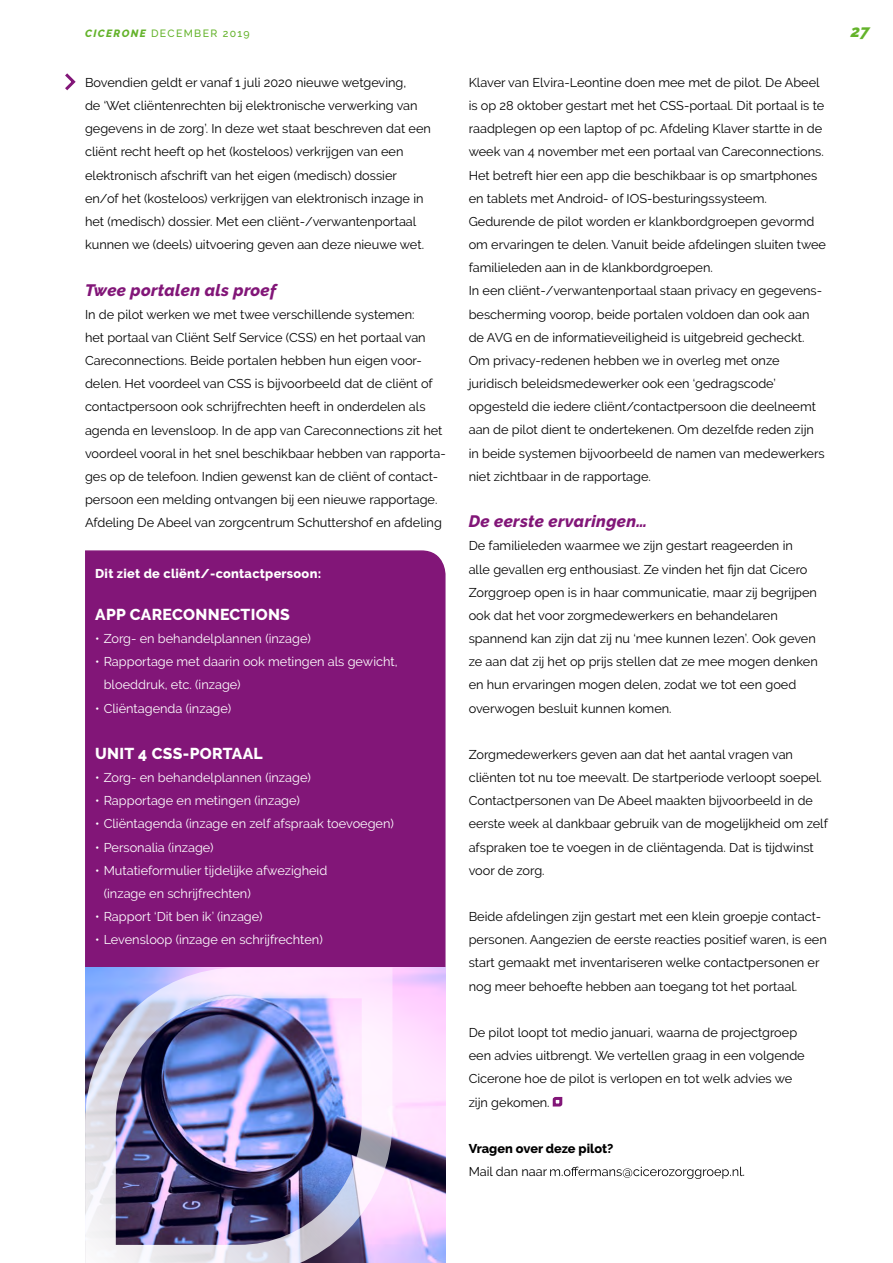
<style>
.page{position:relative;width:893px;height:1263px;background:#fff}
.page>*{position:absolute;margin:0;border:0;box-sizing:border-box;transform-origin:0 0}
.t1{font:italic 800 16.5px "Raleway";letter-spacing:.02em;color:#821678}
.t2{font:italic 800 16.5px "Raleway";color:#64b32b}
.t3{font:800 15.75px "Raleway";letter-spacing:.02em;color:#fff}
.t4{font:12.75px/23.1px "Raleway";color:#000}
.t5{font:12.75px/23.1px "Raleway";color:#fff}
.t6{font:800 12.75px "Raleway";letter-spacing:.02em;color:#fff}
.t7{font:800 12.75px "Raleway";letter-spacing:-.01em;color:#000}
.t8{font:500 10.5px "Raleway";letter-spacing:.13em;color:#64b32b}
.s1{font-weight:800;font-style:italic}
</style>
<div class="page">
<div style="left:85px;top:550px;width:361px;height:417px;background:#821678"></div>
<svg style="left:65px;top:73px;width:11px;height:18px"></svg>
<img style="left:392px;top:967px;width:54px;height:296px">
<svg style="left:85px;top:967px;width:307px;height:296px;background:#9292bc"></svg>
<svg style="left:552px;top:1096px;width:11px;height:11px"></svg>
<svg style="left:550px;top:1166px;width:193px;height:13px"></svg>
<p class="t8" style="left:85px;top:27px;width:166px"><span class="s1">CICERONE</span> DECEMBER 2019</p>
<p class="t2" style="left:851px;top:21px;width:20px">27</p>
<p class="t4" style="left:85px;top:71px;width:347px">Bovendien geldt er vanaf 1 juli 2020 nieuwe wetgeving,<br>de ‘Wet cliëntenrechten bij elektronische verwerking van gegevens in de zorg’. In deze wet staat beschreven dat een cliënt recht heeft op het (kosteloos) verkrijgen van een elektronisch afschrift van het eigen (medisch) dossier en/of het (kosteloos) verkrijgen van elektronisch inzage in het (medisch) dossier. Met een cliënt-/verwantenportaal kunnen we (deels) uitvoering geven aan deze nieuwe wet.</p>
<p class="t1" style="left:85px;top:280px;width:193px">Twee portalen als proef</p>
<p class="t4" style="left:85px;top:303px;width:362px">In de pilot werken we met twee verschillende systemen:<br>het portaal van Cliënt Self Service (CSS) en het portaal van Careconnections. Beide portalen hebben hun eigen voor&shy;delen. Het voordeel van CSS is bijvoorbeeld dat de cliënt of contactpersoon ook schrijfrechten heeft in onderdelen als agenda en levensloop. In de app van Careconnections zit het voordeel vooral in het snel beschikbaar hebben van rapporta&shy;ges op de telefoon. Indien gewenst kan de cliënt of contact&shy;persoon een melding ontvangen bij een nieuwe rapportage.<br>Afdeling De Abeel van zorgcentrum Schuttershof en afdeling</p>
<p class="t4" style="left:469px;top:71px;width:359px">Klaver van Elvira-Leontine doen mee met de pilot. De Abeel is op 28 oktober gestart met het CSS-portaal. Dit portaal is te raadplegen op een laptop of pc. Afdeling Klaver startte in de week van 4 november met een portaal van Careconnections.<br>Het betreft hier een app die beschikbaar is op smartphones en tablets met Android- of IOS-besturingssysteem.<br>Gedurende de pilot worden er klankbordgroepen gevormd om ervaringen te delen. Vanuit beide afdelingen sluiten twee familieleden aan in de klankbordgroepen.<br>In een cliënt-/verwantenportaal staan privacy en gegevens&shy;bescherming voorop, beide portalen voldoen dan ook aan de AVG en de informatieveiligheid is uitgebreid gecheckt.<br>Om privacy-redenen hebben we in overleg met onze juridisch beleidsmedewerker ook een ‘gedragscode’ opgesteld die iedere cliënt/contactpersoon die deelneemt aan de pilot dient te ondertekenen. Om dezelfde reden zijn in beide systemen bijvoorbeeld de namen van medewerkers niet zichtbaar in de rapportage.</p>
<p class="t1" style="left:469px;top:512px;width:180px">De eerste ervaringen…</p>
<p class="t4" style="left:469px;top:534px;width:351px">De familieleden waarmee we zijn gestart reageerden in<br>alle gevallen erg enthousiast. Ze vinden het fijn dat Cicero Zorggroep open is in haar communicatie, maar zij begrijpen ook dat het voor zorgmedewerkers en behandelaren spannend kan zijn dat zij nu ‘mee kunnen lezen’. Ook geven ze aan dat zij het op prijs stellen dat ze mee mogen denken en hun ervaringen mogen delen, zodat we tot een goed overwogen besluit kunnen komen.</p>
<p class="t4" style="left:469px;top:743px;width:361px">Zorgmedewerkers geven aan dat het aantal vragen van cliënten tot nu toe meevalt. De startperiode verloopt soepel.<br>Contactpersonen van De Abeel maakten bijvoorbeeld in de eerste week al dankbaar gebruik van de mogelijkheid om zelf afspraken toe te voegen in de cliëntagenda. Dat is tijdwinst voor de zorg.</p>
<p class="t4" style="left:469px;top:905px;width:360px">Beide afdelingen zijn gestart met een klein groepje contact&shy;personen. Aangezien de eerste reacties positief waren, is een start gemaakt met inventariseren welke contactpersonen er nog meer behoefte hebben aan toegang tot het portaal.</p>
<p class="t4" style="left:469px;top:1021px;width:338px">De pilot loopt tot medio januari, waarna de projectgroep een advies uitbrengt. We vertellen graag in een volgende Cicerone hoe de pilot is verlopen en tot welk advies we zijn gekomen.</p>
<p class="t7" style="left:469px;top:1141px;width:146px">Vragen over deze pilot?</p>
<p class="t4" style="left:469px;top:1160px;width:80px">Mail dan naar</p>
<p class="t4" style="left:743px;top:1160px;width:4px">.</p>
<p class="t6" style="left:95px;top:566px;width:227px">Dit ziet de cliënt/-contactpersoon:</p>
<p class="t3" style="left:95px;top:605px;width:69px">App Careconnec</p>
<p class="t3" style="left:241px;top:605px;width:21px">tion</p>
<p class="t3" style="left:280px;top:605px;width:11px">s</p>
<p class="t5" style="left:95px;top:627px;width:217px">• Zorg- en behandelplannen (inzage)</p>
<p class="t5" style="left:104px;top:650px;width:295px;text-indent:-9px">• Rapportage met daarin ook metingen als gewicht, bloeddruk, etc. (inzage)</p>
<p class="t5" style="left:95px;top:696px;width:137px">• Cliëntagenda (inzage)</p>
<p class="t3" style="left:95px;top:744px;width:11px">Uni</p>
<p class="t3" style="left:125px;top:744px;width:140px">t 4 CSS -portaal</p>
<p class="t5" style="left:95px;top:766px;width:217px">• Zorg- en behandelplannen (inzage)</p>
<p class="t5" style="left:95px;top:789px;width:206px">• Rapportage en metingen (inzage)</p>
<p class="t5" style="left:95px;top:812px;width:300px">• Cliëntagenda (inzage en zelf afspraak toevoegen)</p>
<p class="t5" style="left:95px;top:835px;width:120px">• Personalia (inzage)</p>
<p class="t5" style="left:104px;top:859px;width:225px;text-indent:-9px">• Mutatieformulier tijdelijke afwezigheid (inzage en schrijfrechten)</p>
<p class="t5" style="left:95px;top:905px;width:169px">• Rapport ‘Dit ben ik’ (inzage)</p>
<p class="t5" style="left:95px;top:928px;width:229px">• Levensloop (inzage en schrijfrechten)</p>
</div>
